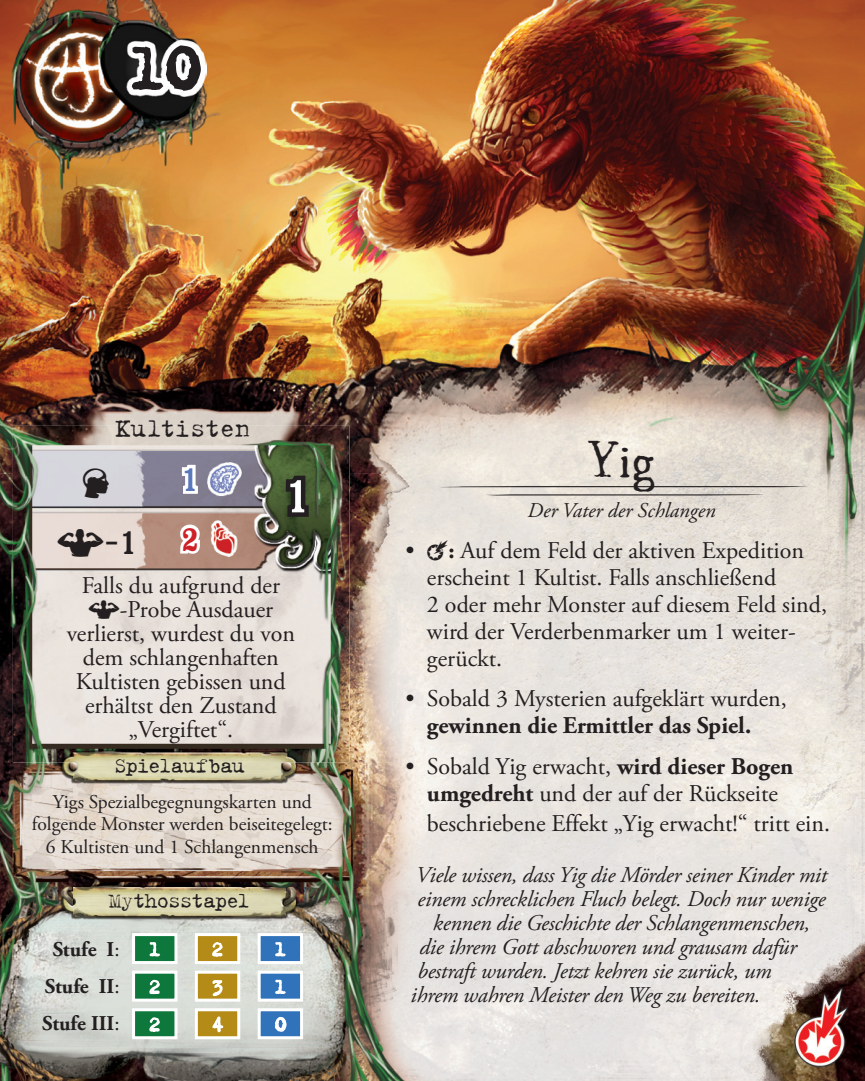
<style>
.page{position:relative;width:865px;height:1081px;background:#fff}
.page>*{position:absolute;margin:0;border:0;box-sizing:border-box;transform-origin:0 0}
.t1{font:66px "Typical Writer";color:#231f20}
.t2{font:51px "Rosewood Std Fill";color:#fff}
.t3{font:45px "Ugly Qua";color:#231f20}
.t4{font:36px "Rosewood Std Fill";color:#231f20}
.t5{font:36px "Rosewood Std Fill";color:#5978bb}
.t6{font:36px "Rosewood Std Fill";color:#cd2027}
.t7{font:27px "Typical Writer";letter-spacing:-.045em;color:#231f20}
.t8{font:24px/27px "Adobe Garamond Pro";color:#231f20}
.t9{font:700 24px "Adobe Garamond Pro";color:#231f20}
.t10{font:italic 22.5px "Adobe Garamond Pro";letter-spacing:-.01em;color:#231f20}
.t11{font:22.5px "Typical Writer";letter-spacing:-.075em;color:#231f20}
.t12{font:700 21px/37.2px "Adobe Garamond Pro";color:#231f20;text-align:center}
.t13{font:italic 21px "Adobe Garamond Pro";color:#231f20}
.t14{font:21px "Typical Writer";color:#fff}
.t15{font:19.5px/22.5px "Adobe Garamond Pro";color:#231f20;text-align:center}
.s1{font-weight:400}
.s2{font-weight:700}
</style>
<div class="page">
<img style="left:0;top:473px;width:74px;height:607px">
<img style="left:280px;top:473px;width:584px;height:607px">
<img style="left:74px;top:762px;width:206px;height:318px">
<img style="left:0;top:0;width:864px;height:473px">
<img style="left:13px;top:425px;width:336px;height:337px">
<img style="left:723px;top:914px;width:141px;height:166px">
<img style="left:206px;top:519px;width:36px;height:37px">
<div style="left:259px;top:1009px;width:42px;height:28px;background:#3073ba"></div>
<svg style="left:274px;top:1016px;width:13px;height:16px"></svg>
<div style="left:257px;top:1007px;width:46px;height:31px;border:3px solid #fff"></div>
<div style="left:259px;top:971px;width:42px;height:28px;background:#3073ba"></div>
<svg style="left:275px;top:979px;width:11px;height:15px"></svg>
<div style="left:257px;top:970px;width:46px;height:31px;border:3px solid #fff"></div>
<div style="left:259px;top:934px;width:42px;height:28px;background:#3073ba"></div>
<svg style="left:275px;top:942px;width:11px;height:15px"></svg>
<div style="left:257px;top:932px;width:46px;height:31px;border:3px solid #fff"></div>
<div style="left:196px;top:934px;width:43px;height:28px;background:#b38b16"></div>
<svg style="left:212px;top:942px;width:11px;height:15px"></svg>
<div style="left:195px;top:932px;width:45px;height:31px;border:3px solid #fff"></div>
<div style="left:196px;top:971px;width:43px;height:28px;background:#b38b16"></div>
<svg style="left:212px;top:980px;width:11px;height:16px"></svg>
<div style="left:195px;top:970px;width:45px;height:31px;border:3px solid #fff"></div>
<div style="left:196px;top:1009px;width:43px;height:28px;background:#b38b16"></div>
<svg style="left:212px;top:1016px;width:12px;height:17px"></svg>
<div style="left:195px;top:1007px;width:45px;height:31px;border:3px solid #fff"></div>
<div style="left:133px;top:1009px;width:43px;height:28px;background:#0e773c"></div>
<svg style="left:149px;top:1017px;width:11px;height:15px"></svg>
<div style="left:132px;top:1007px;width:45px;height:31px;border:3px solid #fff"></div>
<div style="left:133px;top:971px;width:43px;height:28px;background:#0e773c"></div>
<svg style="left:149px;top:979px;width:11px;height:15px"></svg>
<div style="left:132px;top:970px;width:45px;height:31px;border:3px solid #fff"></div>
<div style="left:133px;top:934px;width:43px;height:28px;background:#0e773c"></div>
<svg style="left:149px;top:942px;width:12px;height:15px"></svg>
<div style="left:132px;top:932px;width:45px;height:31px;border:3px solid #fff"></div>
<svg style="left:281px;top:471px;width:32px;height:50px;background:#364029"></svg>
<svg style="left:182px;top:464px;width:16px;height:29px"></svg>
<svg style="left:177px;top:521px;width:26px;height:38px"></svg>
<img style="left:126px;top:40px;width:80px;height:56px">
<svg style="left:130px;top:40px;width:72px;height:64px"></svg>
<img style="left:206px;top:461px;width:36px;height:37px">
<svg style="left:485px;top:494px;width:278px;height:1px"></svg>
<svg style="left:440px;top:486px;width:368px;height:1px"></svg>
<svg style="left:58px;top:528px;width:46px;height:28px"></svg>
<svg style="left:83px;top:468px;width:26px;height:30px"></svg>
<svg style="left:89px;top:599px;width:31px;height:19px"></svg>
<svg style="left:427px;top:539px;width:21px;height:21px"></svg>
<h1 class="t1" style="left:127px;top:31px;width:76px">10</h1>
<p class="t7" style="left:115px;top:413px;width:137px">Kultisten</p>
<h3 class="t5" style="left:183px;top:459px;width:16px">1</h3>
<h3 class="t4" style="left:104px;top:523px;width:33px">–1</h3>
<h3 class="t6" style="left:180px;top:519px;width:20px">2</h3>
<h2 class="t2" style="left:287px;top:468px;width:22px">1</h2>
<p class="t8" style="left:82px;top:572px;width:200px">Falls du aufgrund der</p>
<p class="t8" style="left:120px;top:596px;width:155px">-Probe Ausdauer</p>
<p class="t8" style="left:67px;top:620px;width:229px">verlierst, wurdest du von</p>
<p class="t8" style="left:83px;top:644px;width:197px">dem schlangenhaften</p>
<p class="t8" style="left:76px;top:668px;width:211px">Kultisten gebissen und</p>
<p class="t8" style="left:85px;top:692px;width:193px">erhältst den Zustand</p>
<p class="t8" style="left:129px;top:716px;width:106px">„Vergiftet“.</p>
<p class="t11" style="left:113px;top:752px;width:133px">Spielaufbau</p>
<p class="t15" style="left:32px;top:790px;width:302px">Yigs Spezialbegegnungskarten und folgende Monster werden beiseitegelegt:<br>6 Kultisten und 1 Schlangenmensch</p>
<p class="t11" style="left:108px;top:887px;width:144px">Mythosstapel</p>
<p class="t12" style="left:42px;top:930px;width:79px">Stufe I<span class="s1">:<br></span>Stufe II<span class="s1">:<br></span>Stufe III<span class="s1">:</span></p>
<p class="t14" style="left:211px;top:937px;width:14px">2</p>
<p class="t14" style="left:148px;top:974px;width:14px">2</p>
<p class="t14" style="left:148px;top:1012px;width:14px">2</p>
<p class="t14" style="left:211px;top:1012px;width:14px">4</p>
<p class="t14" style="left:274px;top:1012px;width:14px">0</p>
<h3 class="t3" style="left:587px;top:424px;width:70px">Yig</h3>
<p class="t13" style="left:527px;top:498px;width:189px">Der Vater der Schlangen</p>
<p class="t8" style="left:426px;top:537px;width:401px;text-indent:-22px">• <span class="s2">:</span> Auf dem Feld der aktiven Expedition erscheint 1 Kultist. Falls anschließend<br>2 oder mehr Monster auf diesem Feld sind, wird der Verderbenmarker um 1 weiter&shy;gerückt.</p>
<p class="t8" style="left:405px;top:686px;width:383px">• Sobald 3 Mysterien aufgeklärt wurden,</p>
<p class="t9" style="left:426px;top:711px;width:325px">gewinnen die Ermittler das Spiel.</p>
<p class="t8" style="left:405px;top:753px;width:389px;text-align:center">• Sobald Yig erwacht, <span class="s2">wird dieser Bogen umgedreht</span> und der auf der Rückseite</p>
<p class="t8" style="left:426px;top:810px;width:404px">beschriebene Effekt „Yig erwacht!“ tritt ein.</p>
<p class="t10" style="left:415px;top:861px;width:413px">Viele wissen, dass Yig die Mörder seiner Kinder mit</p>
<p class="t10" style="left:417px;top:885px;width:409px">einem schrecklichen Fluch belegt. Doch nur wenige</p>
<p class="t10" style="left:432px;top:909px;width:378px">kennen die Geschichte der Schlangenmenschen,</p>
<p class="t10" style="left:419px;top:933px;width:379px">die ihrem Gott abschworen und grausam dafür</p>
<p class="t10" style="left:417px;top:957px;width:355px">bestraft wurden. Jetzt kehren sie zurück, um</p>
<p class="t10" style="left:410px;top:981px;width:351px">ihrem wahren Meister den Weg zu bereiten.</p>
</div>
